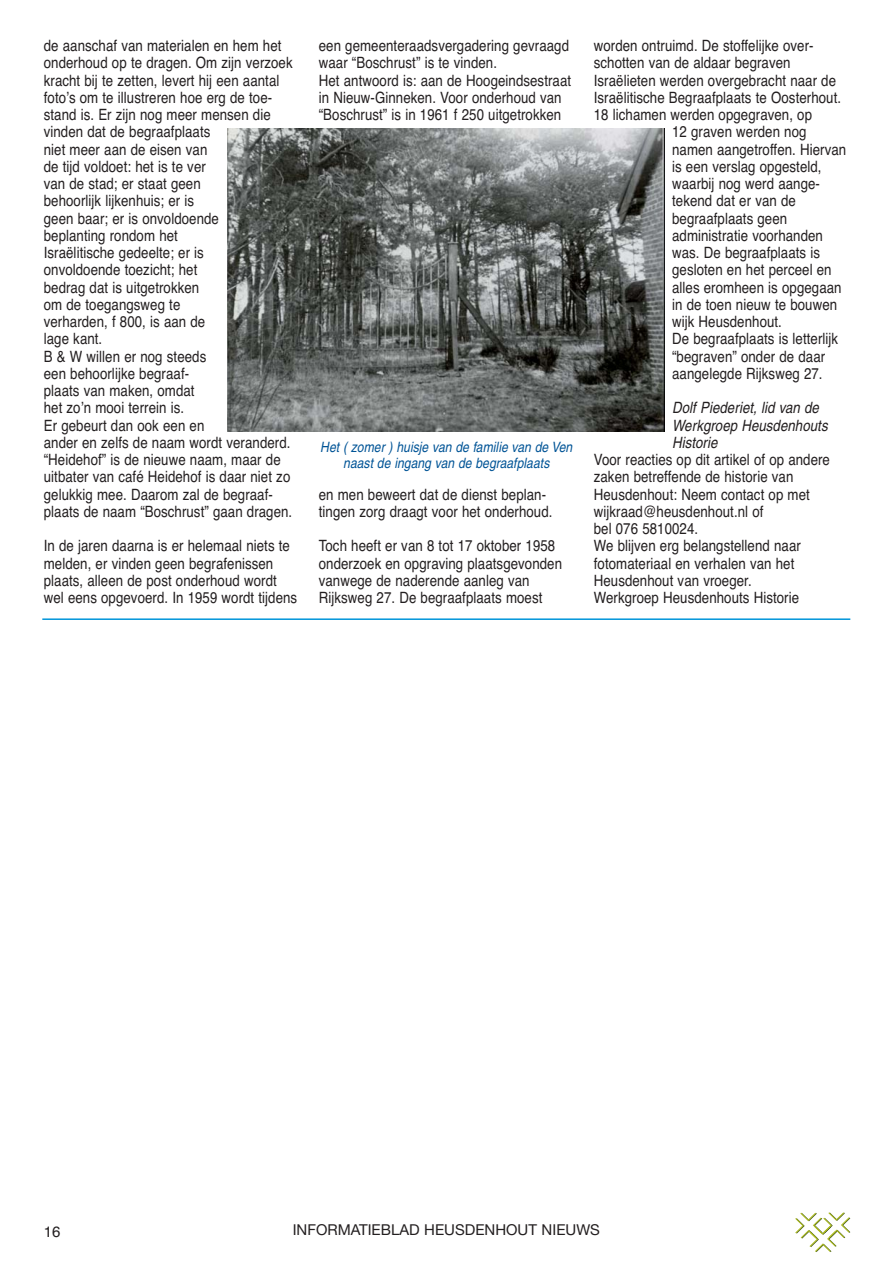
<style>
.page{position:relative;width:893px;height:1263px;background:#fff}
.page>*{position:absolute;margin:0;border:0;box-sizing:border-box;transform-origin:0 0}
.t1{font:15.6px/17.2px "Helvetica";letter-spacing:.005em;color:#231f20;scale:.85 1}
.t2{font:italic 15.6px/17.2px "Helvetica";color:#231f20;scale:.85 1}
.t3{font:15px "Helvetica Neue";color:#231f20}
.t4{font:15px "Helvetica";color:#231f20}
.t5{font:italic 14.25px/15.8px "Helvetica";color:#005496;text-align:center;scale:.85 1}
</style>
<div class="page">
<svg style="left:795px;top:1212px;width:55px;height:40px"></svg>
<img style="left:227px;top:129px;width:437px;height:303px">
<hr style="left:42px;top:618px;width:808px;height:2px;background:#0095da">
<p class="t1" style="left:44px;top:38px;width:294px">de aanschaf van materialen en hem het onderhoud op te dragen. Om zijn verzoek kracht bij te zetten, levert hij een aantal fotoʼs om te illustreren hoe erg de toe&shy;stand is. Er zijn nog meer mensen die vinden dat de begraafplaats<br>niet meer aan de eisen van<br>de tijd voldoet: het is te ver<br>van de stad; er staat geen<br>behoorlijk lijkenhuis; er is<br>geen baar; er is onvoldoende<br>beplanting rondom het<br>Israëlitische gedeelte; er is<br>onvoldoende toezicht; het<br>bedrag dat is uitgetrokken<br>om de toegangsweg te<br>verharden, f 800, is aan de<br>lage kant.<br>B &amp; W willen er nog steeds<br>een behoorlijke begraaf-<br>plaats van maken, omdat<br>het zoʼn mooi terrein is.<br>Er gebeurt dan ook een en<br>ander en zelfs de naam wordt veranderd. “Heidehof” is de nieuwe naam, maar de uitbater van café Heidehof is daar niet zo gelukkig mee. Daarom zal de begraaf&shy;plaats de naam “Boschrust” gaan dragen.</p>
<p class="t1" style="left:44px;top:539px;width:300px">In de jaren daarna is er helemaal niets te melden, er vinden geen begrafenissen plaats, alleen de post onderhoud wordt wel eens opgevoerd. In 1959 wordt tijdens</p>
<p class="t1" style="left:319px;top:38px;width:298px">een gemeenteraadsvergadering gevraagd waar “Boschrust” is te vinden.<br>Het antwoord is: aan de Hoogeindsestraat in Nieuw-Ginneken. Voor onderhoud van “Boschrust” is in 1961 f 250 uitgetrokken</p>
<p class="t5" style="left:320px;top:440px;width:301px">Het ( zomer ) huisje van de familie van de Ven naast de ingang van de begraafplaats</p>
<p class="t1" style="left:319px;top:487px;width:276px">en men beweert dat de dienst beplan&shy;tingen zorg draagt voor het onderhoud.</p>
<p class="t1" style="left:319px;top:539px;width:288px">Toch heeft er van 8 tot 17 oktober 1958 onderzoek en opgraving plaatsgevonden vanwege de naderende aanleg van Rijksweg 27. De begraafplaats moest</p>
<p class="t1" style="left:594px;top:39px;width:260px">worden ontruimd. De stoffelijke over-</p>
<p class="t1" style="left:594px;top:56px;width:233px">schotten van de aldaar begraven</p>
<p class="t1" style="left:594px;top:73px;width:286px">Israëlieten werden overgebracht naar de</p>
<p class="t1" style="left:594px;top:90px;width:292px">Israëlitische Begraafplaats te Oosterhout.</p>
<p class="t1" style="left:594px;top:108px;width:258px">18 lichamen werden opgegraven, op</p>
<p class="t1" style="left:672px;top:125px;width:160px">12 graven werden nog</p>
<p class="t1" style="left:672px;top:142px;width:206px">namen aangetroffen. Hiervan</p>
<p class="t1" style="left:672px;top:159px;width:177px">is een verslag opgesteld,</p>
<p class="t1" style="left:672px;top:177px;width:175px">waarbij nog werd aange-</p>
<p class="t1" style="left:672px;top:194px;width:147px">tekend dat er van de</p>
<p class="t1" style="left:672px;top:211px;width:137px">begraafplaats geen</p>
<p class="t1" style="left:672px;top:228px;width:179px">administratie voorhanden</p>
<p class="t1" style="left:672px;top:246px;width:176px">was. De begraafplaats is</p>
<p class="t1" style="left:672px;top:263px;width:189px">gesloten en het perceel en</p>
<p class="t1" style="left:672px;top:280px;width:201px">alles eromheen is opgegaan</p>
<p class="t1" style="left:672px;top:297px;width:196px">in de toen nieuw te bouwen</p>
<p class="t1" style="left:672px;top:315px;width:131px">wijk Heusdenhout.</p>
<p class="t1" style="left:672px;top:332px;width:197px">De begraafplaats is letterlijk</p>
<p class="t1" style="left:672px;top:349px;width:182px">“begraven” onder de daar</p>
<p class="t1" style="left:672px;top:366px;width:178px">aangelegde Rijksweg 27.</p>
<p class="t2" style="left:672px;top:401px;width:188px">Dolf Piederiet, lid van de<br>Werkgroep Heusdenhouts<br>Historie</p>
<p class="t1" style="left:594px;top:452px;width:279px">Voor reacties op dit artikel of op andere zaken betreffende de historie van<br>Heusdenhout: Neem contact op met wijkraad@heusdenhout.nl of<br>bel 076 5810024.<br>We blijven erg belangstellend naar fotomateriaal en verhalen van het<br>Heusdenhout van vroeger.<br>Werkgroep Heusdenhouts Historie</p>
<p class="t4" style="left:44px;top:1226px;width:18px">16</p>
<p class="t3" style="left:293px;top:1225px;width:309px">INFORMATIEBLAD HEUSDENHOUT NIEUWS</p>
</div>
